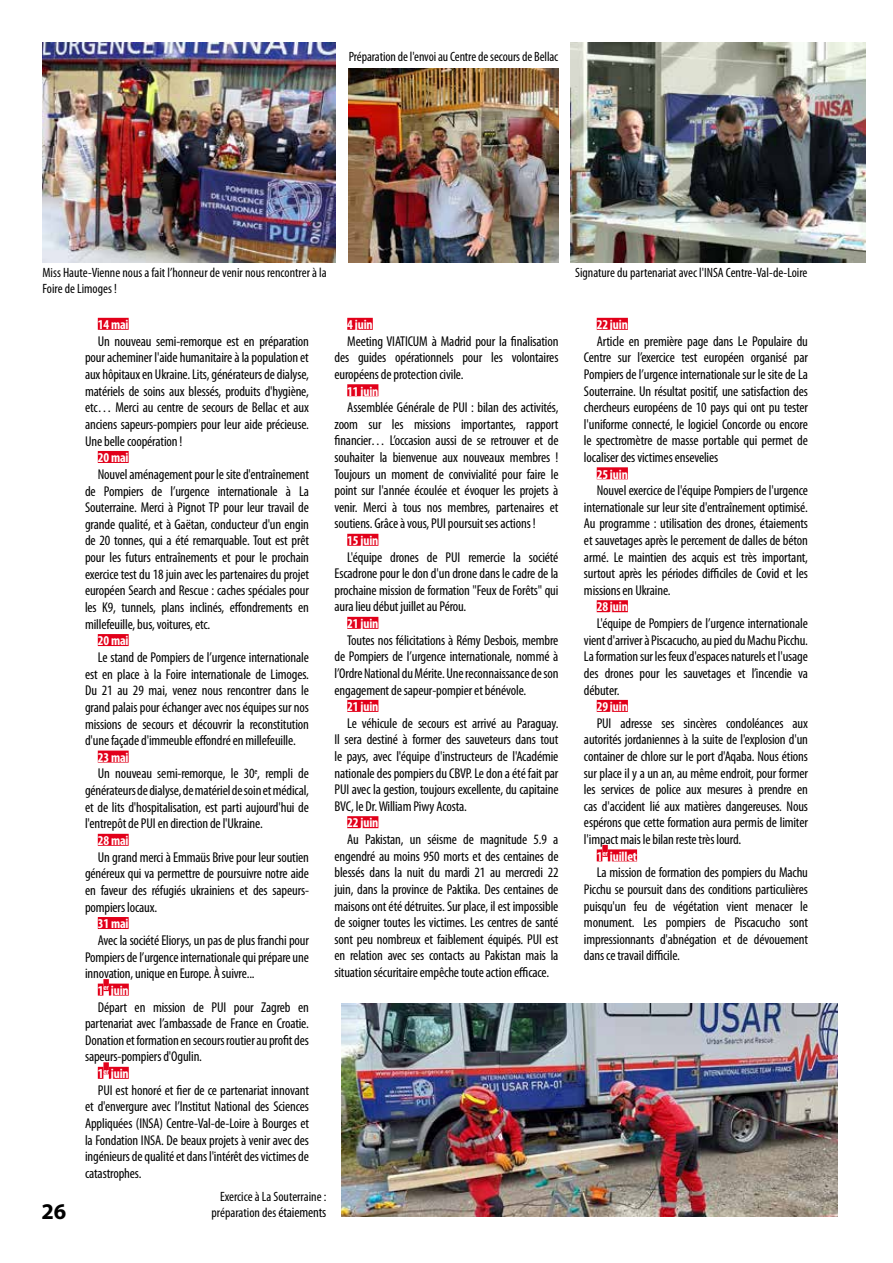
<style>
.page{position:relative;width:893px;height:1263px;background:#fff}
.page>*{position:absolute;margin:0;border:0;box-sizing:border-box;transform-origin:0 0}
.t1{font:700 22.5px "Myriad Pro";color:#000}
.t2{font:condensed 14.25px/16.6px "Myriad Pro";letter-spacing:-.01em;color:#000;text-align:justify}
.t3{font:condensed 13.5px/16.2px "Myriad Pro";color:#000}
.t4{font:700 condensed 13.5px "Myriad Pro";letter-spacing:-.01em;color:#fff}
.s1{font-size:14.25px}
</style>
<div class="page">
<div style="left:98px;top:318px;width:31px;height:12px;background:#e2001a"></div>
<div style="left:98px;top:451px;width:31px;height:12px;background:#e2001a"></div>
<div style="left:98px;top:634px;width:31px;height:12px;background:#e2001a"></div>
<div style="left:98px;top:750px;width:31px;height:12px;background:#e2001a"></div>
<div style="left:98px;top:834px;width:31px;height:12px;background:#e2001a"></div>
<div style="left:98px;top:917px;width:31px;height:12px;background:#e2001a"></div>
<div style="left:98px;top:983px;width:5px;height:12px;background:#e2001a"></div>
<div style="left:103px;top:979px;width:6px;height:12px;background:#e2001a"></div>
<div style="left:109px;top:983px;width:20px;height:12px;background:#e2001a"></div>
<div style="left:98px;top:1067px;width:5px;height:12px;background:#e2001a"></div>
<div style="left:103px;top:1062px;width:6px;height:12px;background:#e2001a"></div>
<div style="left:109px;top:1067px;width:20px;height:12px;background:#e2001a"></div>
<div style="left:347px;top:318px;width:26px;height:12px;background:#e2001a"></div>
<div style="left:347px;top:384px;width:31px;height:12px;background:#e2001a"></div>
<div style="left:347px;top:534px;width:31px;height:12px;background:#e2001a"></div>
<div style="left:347px;top:617px;width:31px;height:12px;background:#e2001a"></div>
<div style="left:347px;top:700px;width:31px;height:12px;background:#e2001a"></div>
<div style="left:347px;top:816px;width:31px;height:12px;background:#e2001a"></div>
<div style="left:597px;top:318px;width:31px;height:12px;background:#e2001a"></div>
<div style="left:597px;top:467px;width:31px;height:12px;background:#e2001a"></div>
<div style="left:597px;top:600px;width:31px;height:12px;background:#e2001a"></div>
<div style="left:597px;top:700px;width:31px;height:12px;background:#e2001a"></div>
<div style="left:597px;top:849px;width:5px;height:12px;background:#e2001a"></div>
<div style="left:602px;top:845px;width:6px;height:12px;background:#e2001a"></div>
<div style="left:608px;top:849px;width:29px;height:12px;background:#e2001a"></div>
<img style="left:43px;top:43px;width:293px;height:219px">
<img style="left:571px;top:43px;width:295px;height:219px">
<img style="left:349px;top:68px;width:210px;height:194px">
<img style="left:341px;top:1003px;width:497px;height:214px">
<p class="t3" style="left:349px;top:48px;width:211px">Préparation de l'envoi au Centre de secours de Bellac</p>
<p class="t3" style="left:43px;top:264px;width:286px">Miss Haute-Vienne nous a fait l’honneur de venir nous rencontrer à la<br>Foire de Limoges !</p>
<p class="t3" style="left:575px;top:264px;width:234px">Signature du partenariat avec l'INSA Centre-Val-de-Loire</p>
<h1 class="t1" style="left:41px;top:1197px;width:26px">26</h1>
<p class="t4" style="left:98px;top:316px;width:32px">14 mai</p>
<p class="t2" style="left:85px;top:332px;width:225px;text-indent:13px">Un nouveau semi-remorque est en préparation pour acheminer l'aide humanitaire à la population et aux hôpitaux en Ukraine. Lits, générateurs de dialyse, matériels de soins aux blessés, produits d'hygiène, etc… Merci au centre de secours de Bellac et aux anciens sapeurs-pompiers pour leur aide précieuse.<br>Une belle coopération !</p>
<p class="t4" style="left:98px;top:449px;width:32px">20 mai</p>
<p class="t2" style="left:85px;top:466px;width:225px;text-indent:13px">Nouvel aménagement pour le site d'entraînement de Pompiers de l’urgence internationale à La Souterraine. Merci à Pignot TP pour leur travail de grande qualité, et à Gaëtan, conducteur d'un engin de 20 tonnes, qui a été remarquable. Tout est prêt pour les futurs entraînements et pour le prochain exercice test du 18 juin avec les partenaires du projet européen Search and Rescue : caches spéciales pour les K9, tunnels, plans inclinés, effondrements en millefeuille, bus, voitures, etc.</p>
<p class="t4" style="left:98px;top:632px;width:32px">20 mai</p>
<p class="t2" style="left:85px;top:649px;width:225px;text-indent:13px">Le stand de Pompiers de l’urgence internationale est en place à la Foire internationale de Limoges.<br>Du 21 au 29 mai, venez nous rencontrer dans le grand palais pour échanger avec nos équipes sur nos missions de secours et découvrir la reconstitution d'une façade d'immeuble effondré en millefeuille.</p>
<p class="t4" style="left:98px;top:749px;width:32px">23 mai</p>
<p class="t2" style="left:85px;top:765px;width:225px;text-indent:13px">Un nouveau semi-remorque, le 30<sup>e</sup>, rempli de générateurs de dialyse, de matériel de soin et médical, et de lits d'hospitalisation, est parti aujourd'hui de l'entrepôt de PUI en direction de l'Ukraine.</p>
<p class="t4" style="left:98px;top:832px;width:32px">28 mai</p>
<p class="t2" style="left:85px;top:848px;width:225px;text-indent:13px">Un grand merci à Emmaüs Brive pour leur soutien généreux qui va permettre de poursuivre notre aide en faveur des réfugiés ukrainiens et des sapeurs&shy;pompiers locaux.</p>
<p class="t4" style="left:98px;top:915px;width:32px">31 mai</p>
<p class="t2" style="left:85px;top:932px;width:225px;text-indent:13px">Avec la société Eliorys, un pas de plus franchi pour Pompiers de l’urgence internationale qui prépare une innovation, unique en Europe. À suivre...</p>
<p class="t4" style="left:98px;top:982px;width:32px">1<sup>er</sup> juin</p>
<p class="t2" style="left:85px;top:998px;width:225px;text-indent:13px">Départ en mission de PUI pour Zagreb en partenariat avec l’ambassade de France en Croatie.<br>Donation et formation en secours routier au profit des sapeurs-pompiers d'Ogulin.</p>
<p class="t4" style="left:98px;top:1065px;width:32px">1<sup>er</sup> juin</p>
<p class="t2" style="left:85px;top:1081px;width:225px;text-indent:13px">PUI est honoré et fier de ce partenariat innovant et d'envergure avec l’Institut National des Sciences Appliquées (INSA) Centre-Val-de-Loire à Bourges et la Fondation INSA. De beaux projets à venir avec des ingénieurs de qualité et dans l'intérêt des victimes de catastrophes.</p>
<p class="t3" style="left:212px;top:1188px;width:116px;text-align:right">Exercice à La Souterraine : préparation des <span class="s1">étaiements</span></p>
<p class="t4" style="left:347px;top:316px;width:27px">4 juin</p>
<p class="t2" style="left:334px;top:332px;width:225px;text-indent:13px">Meeting VIATICUM à Madrid pour la finalisation des guides opérationnels pour les volontaires européens de protection civile.</p>
<p class="t4" style="left:347px;top:383px;width:33px">11 juin</p>
<p class="t2" style="left:334px;top:399px;width:225px;text-indent:13px">Assemblée Générale de PUI : bilan des activités, zoom sur les missions importantes, rapport financier… L’occasion aussi de se retrouver et de souhaiter la bienvenue aux nouveaux membres !<br>Toujours un moment de convivialité pour faire le point sur l'année écoulée et évoquer les projets à venir. Merci à tous nos membres, partenaires et soutiens. Grâce à vous, PUI poursuit ses actions !</p>
<p class="t4" style="left:347px;top:532px;width:33px">15 juin</p>
<p class="t2" style="left:334px;top:548px;width:225px;text-indent:13px">L'équipe drones de PUI remercie la société Escadrone pour le don d'un drone dans le cadre de la prochaine mission de formation "Feux de Forêts" qui aura lieu début juillet au Pérou.</p>
<p class="t4" style="left:347px;top:615px;width:33px">21 juin</p>
<p class="t2" style="left:334px;top:631px;width:225px;text-indent:13px">Toutes nos félicitations à Rémy Desbois, membre de Pompiers de l’urgence internationale, nommé à l’Ordre National du Mérite. Une reconnaissance de son engagement de sapeur-pompier et bénévole.</p>
<p class="t4" style="left:347px;top:698px;width:33px">21 juin</p>
<p class="t2" style="left:334px;top:714px;width:225px;text-indent:13px">Le véhicule de secours est arrivé au Paraguay.<br>Il sera destiné à former des sauveteurs dans tout le pays, avec l'équipe d'instructeurs de l'Académie nationale des pompiers du CBVP. Le don a été fait par PUI avec la gestion, toujours excellente, du capitaine BVC, le Dr. William Piwy Acosta.</p>
<p class="t4" style="left:347px;top:814px;width:33px">22 juin</p>
<p class="t2" style="left:334px;top:831px;width:225px;text-indent:13px">Au Pakistan, un séisme de magnitude 5.9 a engendré au moins 950 morts et des centaines de blessés dans la nuit du mardi 21 au mercredi 22 juin, dans la province de Paktika. Des centaines de maisons ont été détruites. Sur place, il est impossible de soigner toutes les victimes. Les centres de santé sont peu nombreux et faiblement équipés. PUI est en relation avec ses contacts au Pakistan mais la situation sécuritaire empêche toute action efficace.</p>
<p class="t4" style="left:597px;top:316px;width:33px">22 juin</p>
<p class="t2" style="left:584px;top:332px;width:225px;text-indent:13px">Article en première page dans Le Populaire du Centre sur l’exercice test européen organisé par Pompiers de l’urgence internationale sur le site de La Souterraine. Un résultat positif, une satisfaction des chercheurs européens de 10 pays qui ont pu tester l'uniforme connecté, le logiciel Concorde ou encore le spectromètre de masse portable qui permet de localiser des victimes ensevelies</p>
<p class="t4" style="left:597px;top:466px;width:33px">25 juin</p>
<p class="t2" style="left:584px;top:482px;width:225px;text-indent:13px">Nouvel exercice de l'équipe Pompiers de l'urgence internationale sur leur site d'entraînement optimisé.<br>Au programme : utilisation des drones, étaiements et sauvetages après le percement de dalles de béton armé. Le maintien des acquis est très important, surtout après les périodes difficiles de Covid et les missions en Ukraine.</p>
<p class="t4" style="left:597px;top:598px;width:33px">28 juin</p>
<p class="t2" style="left:584px;top:615px;width:225px;text-indent:13px">L'équipe de Pompiers de l’urgence internationale vient d'arriver à Piscacucho, au pied du Machu Picchu.<br>La formation sur les feux d'espaces naturels et l'usage des drones pour les sauvetages et l’incendie va débuter.</p>
<p class="t4" style="left:597px;top:698px;width:33px">29 juin</p>
<p class="t2" style="left:584px;top:714px;width:225px;text-indent:13px">PUI adresse ses sincères condoléances aux autorités jordaniennes à la suite de l'explosion d'un container de chlore sur le port d'Aqaba. Nous étions sur place il y a un an, au même endroit, pour former les services de police aux mesures à prendre en cas d'accident lié aux matières dangereuses. Nous espérons que cette formation aura permis de limiter l'impact mais le bilan reste très lourd.</p>
<p class="t4" style="left:597px;top:848px;width:42px">1<sup>er</sup> juillet</p>
<p class="t2" style="left:584px;top:864px;width:225px;text-indent:13px">La mission de formation des pompiers du Machu Picchu se poursuit dans des conditions particulières puisqu'un feu de végétation vient menacer le monument. Les pompiers de Piscacucho sont impressionnants d'abnégation et de dévouement dans ce travail difficile.</p>
</div>
